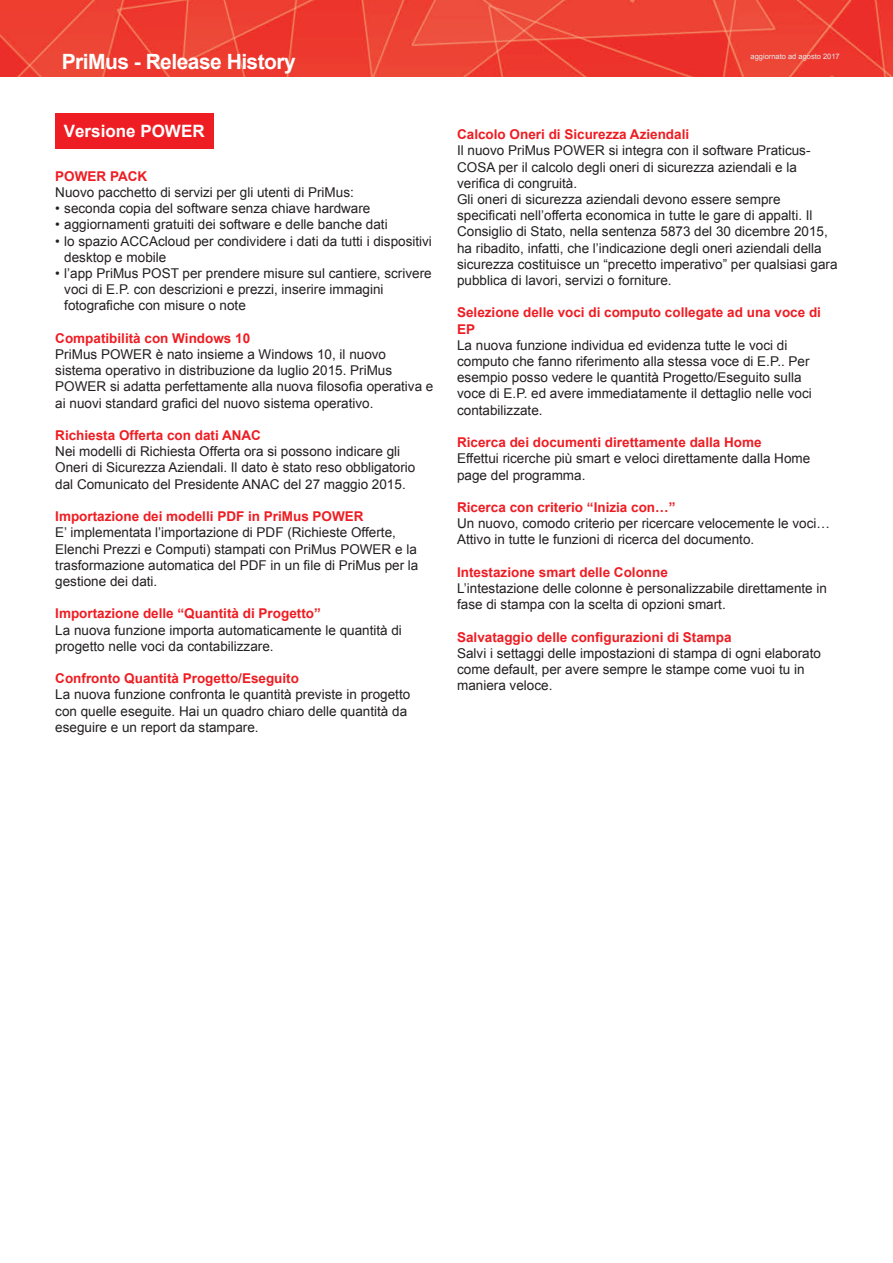
<style>
.page{position:relative;width:893px;height:1263px;background:#fff}
.page>*{position:absolute;margin:0;border:0;box-sizing:border-box;transform-origin:0 0}
.t1{font:700 21px "Arial";letter-spacing:-.025em;color:#fff}
.t2{font:700 16.95px "Arial";color:#fff}
.t3{font:13.5px/16.2px "Arial";color:#231f20}
.t4{font:700 13.5px/16.2px "Arial";color:#ee1d23}
.t5{font:7.5px "Arial";color:#e6e7e9}
</style>
<div class="page">
<img style="left:0;top:0;width:893px;height:77px">
<div style="left:55px;top:113px;width:159px;height:35px;background:#ee1d23"></div>
<h1 class="t1" style="left:62px;top:48px;width:236px">PriMus - Release History</h1>
<p class="t5" style="left:750px;top:52px;width:91px">aggiornato ad agosto 2017</p>
<p class="t2" style="left:64px;top:120px;width:142px">Versione POWER</p>
<p class="t4" style="left:55px;top:168px;width:93px">POWER PACK</p>
<p class="t3" style="left:55px;top:184px;width:300px">Nuovo pacchetto di servizi per gli utenti di PriMus:</p>
<p class="t3" style="left:55px;top:201px;width:317px">• seconda copia del software senza chiave hardware</p>
<p class="t3" style="left:55px;top:217px;width:334px">• aggiornamenti gratuiti dei software e delle banche dati</p>
<p class="t3" style="left:64px;top:233px;width:369px;text-indent:-9px">• lo spazio ACCAcloud per condividere i dati da tutti i dispositivi desktop e mobile</p>
<p class="t3" style="left:64px;top:265px;width:369px;text-indent:-9px">• l’app PriMus POST per prendere misure sul cantiere, scrivere voci di E.P. con descrizioni e prezzi, inserire immagini fotografiche con misure o note</p>
<p class="t4" style="left:55px;top:330px;width:196px">Compatibilità con Windows 10</p>
<p class="t3" style="left:55px;top:346px;width:380px">PriMus POWER è nato insieme a Windows 10, il nuovo sistema operativo in distribuzione da luglio 2015. PriMus POWER si adatta perfettamente alla nuova filosofia operativa e ai nuovi standard grafici del nuovo sistema operativo.</p>
<p class="t4" style="left:55px;top:428px;width:207px">Richiesta Offerta con dati ANAC</p>
<p class="t3" style="left:55px;top:444px;width:362px">Nei modelli di Richiesta Offerta ora si possono indicare gli<br>Oneri di Sicurezza Aziendali. Il dato è stato reso obbligatorio dal Comunicato del Presidente ANAC del 27 maggio 2015.</p>
<p class="t4" style="left:55px;top:509px;width:310px">Importazione dei modelli PDF in PriMus POWER</p>
<p class="t3" style="left:55px;top:525px;width:365px">E’ implementata l’importazione di PDF (Richieste Offerte, Elenchi Prezzi e Computi) stampati con PriMus POWER e la trasformazione automatica del PDF in un file di PriMus per la gestione dei dati.</p>
<p class="t4" style="left:55px;top:606px;width:267px">Importazione delle “Quantità di Progetto”</p>
<p class="t3" style="left:55px;top:622px;width:348px">La nuova funzione importa automaticamente le quantità di progetto nelle voci da contabilizzare.</p>
<p class="t4" style="left:55px;top:671px;width:245px">Confronto Quantità Progetto/Eseguito</p>
<p class="t3" style="left:55px;top:687px;width:356px">La nuova funzione confronta le quantità previste in progetto con quelle eseguite. Hai un quadro chiaro delle quantità da eseguire e un report da stampare.</p>
<p class="t4" style="left:457px;top:127px;width:234px">Calcolo Oneri di Sicurezza Aziendali</p>
<p class="t3" style="left:457px;top:143px;width:382px">Il nuovo PriMus POWER si integra con il software Praticus-COSA per il calcolo degli oneri di sicurezza aziendali e la verifica di congruità.<br>Gli oneri di sicurezza aziendali devono essere sempre specificati nell’offerta economica in tutte le gare di appalti. Il Consiglio di Stato, nella sentenza 5873 del 30 dicembre 2015, ha ribadito, infatti, che l’indicazione degli oneri aziendali della sicurezza costituisce un “precetto imperativo” per qualsiasi gara pubblica di lavori, servizi o forniture.</p>
<p class="t4" style="left:457px;top:305px;width:365px">Selezione delle voci di computo collegate ad una voce di<br>EP</p>
<p class="t3" style="left:457px;top:337px;width:356px">La nuova funzione individua ed evidenza tutte le voci di computo che fanno riferimento alla stessa voce di E.P.. Per esempio posso vedere le quantità Progetto/Eseguito sulla voce di E.P. ed avere immediatamente il dettaglio nelle voci contabilizzate.</p>
<p class="t4" style="left:457px;top:435px;width:306px">Ricerca dei documenti direttamente dalla Home</p>
<p class="t3" style="left:457px;top:451px;width:355px">Effettui ricerche più smart e veloci direttamente dalla Home page del programma.</p>
<p class="t4" style="left:457px;top:499px;width:220px">Ricerca con criterio “Inizia con…”</p>
<p class="t3" style="left:457px;top:515px;width:374px">Un nuovo, comodo criterio per ricercare velocemente le voci…<br>Attivo in tutte le funzioni di ricerca del documento.</p>
<p class="t4" style="left:457px;top:564px;width:212px">Intestazione smart delle Colonne</p>
<p class="t3" style="left:457px;top:580px;width:371px">L’intestazione delle colonne è personalizzabile direttamente in fase di stampa con la scelta di opzioni smart.</p>
<p class="t4" style="left:457px;top:629px;width:276px">Salvataggio delle configurazioni di Stampa</p>
<p class="t3" style="left:457px;top:645px;width:365px">Salvi i settaggi delle impostazioni di stampa di ogni elaborato come default, per avere sempre le stampe come vuoi tu in maniera veloce.</p>
</div>
